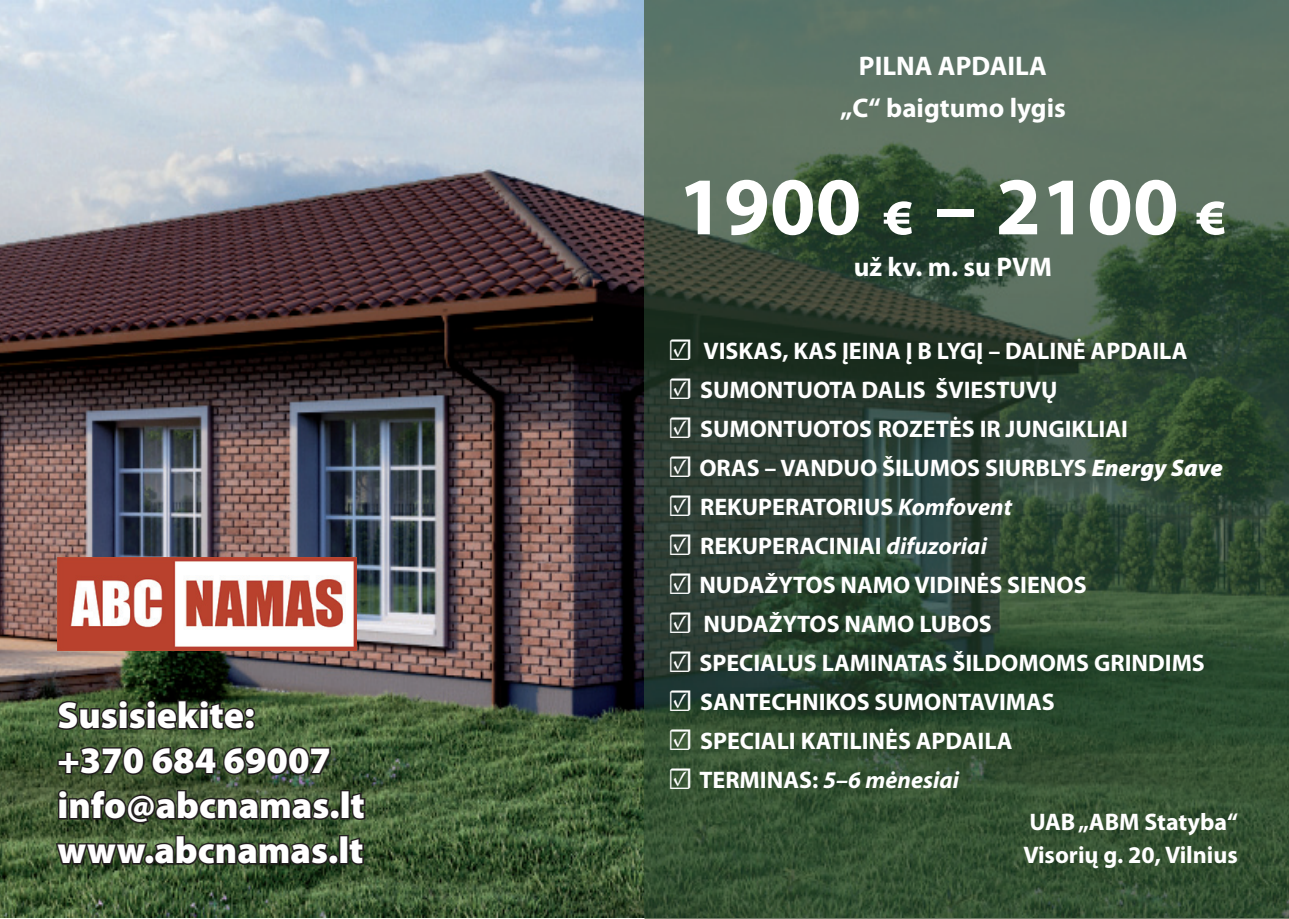
<style>
.page{position:relative;width:1289px;height:919px;background:#fff}
.page>*{position:absolute;margin:0;border:0;box-sizing:border-box;transform-origin:0 0}
.t1{font:700 82.5px "Myriad Pro";color:#fff}
.t2{font:900 37.5px/45px "Myriad Pro";color:#fff}
.t3{font:700 27px/42px "Myriad Pro";color:#fff;text-align:center}
.t4{font:700 24px/33px "Myriad Pro";color:#fff}
.t5{font:italic 700 24px "Myriad Pro";color:#fff}
.s1{font-size:60px}
.s2{font-family:"Minion Pro";font-weight:400;font-size:30px}
.s3{font-weight:900;font-style:italic}
.s4{font-style:italic}
.s5{font-family:"Minion Pro";font-weight:400;font-style:normal;font-size:30px}
.s6{font-style:normal}
</style>
<div class="page">
<img style="left:0;top:0;width:1288px;height:917px">
<hr style="left:644px;top:0;width:644px;height:1px;background:#73816e">
<hr style="left:644px;top:917px;width:644px;height:1px;background:#73816e">
<svg style="left:55px;top:698px;width:201px;height:33px;background:#35412b"></svg>
<div style="left:329px;top:809px;width:11px;height:10px;border:3px solid #231f20;border-radius:50%"></div>
<div style="left:340px;top:789px;width:10px;height:30px;border:3px solid #231f20"></div>
<svg style="left:348px;top:790px;width:19px;height:31px"></svg>
<svg style="left:54px;top:745px;width:278px;height:163px;background:#394a2e"></svg>
<div style="left:328px;top:854px;width:11px;height:10px;border:3px solid #231f20;border-radius:50%"></div>
<div style="left:339px;top:834px;width:10px;height:30px;border:3px solid #231f20"></div>
<svg style="left:347px;top:835px;width:18px;height:31px"></svg>
<img style="left:57px;top:557px;width:299px;height:93px">
<h2 class="t2" style="left:57px;top:693px;width:309px">Susisiekite:<br>+370 684 69007 info@abcnamas.lt www.abcnamas.lt</h2>
<p class="t3" style="left:840px;top:44px;width:227px">PILNA APDAILA „C“ baigtumo lygis</p>
<h1 class="t1" style="left:678px;top:153px;width:551px">1900 <span class="s1">€</span> – 2100 <span class="s1">€</span></h1>
<p class="t3" style="left:853px;top:245px;width:200px">už kv. m. su PVM</p>
<p class="t4" style="left:668px;top:333px;width:521px"><span class="s2">☑</span> VISKAS, KAS ĮEINA Į B LYGĮ – DALINĖ APDAILA</p>
<p class="t4" style="left:668px;top:372px;width:391px"><span class="s2">☑</span> SUMONTUOTA DALIS ŠVIESTUVŲ</p>
<p class="t4" style="left:668px;top:411px;width:461px"><span class="s2">☑</span> SUMONTUOTOS ROZETĖS IR JUNGIKLIAI</p>
<p class="t4" style="left:668px;top:450px;width:556px"><span class="s2">☑</span> ORAS – VANDUO ŠILUMOS SIURBLYS <span class="s3">Energy Save</span></p>
<p class="t4" style="left:668px;top:489px;width:346px"><span class="s2">☑</span> REKUPERATORIUS <span class="s4">Komfovent</span></p>
<p class="t4" style="left:668px;top:528px;width:321px"><span class="s2">☑</span> REKUPERACINIAI <span class="s4">difuzoriai</span></p>
<p class="t4" style="left:668px;top:567px;width:420px"><span class="s2">☑</span> NUDAŽYTOS NAMO VIDINĖS SIENOS</p>
<p class="t4" style="left:668px;top:606px;width:325px"><span class="s2">☑</span> NUDAŽYTOS NAMO LUBOS</p>
<p class="t4" style="left:668px;top:645px;width:538px"><span class="s2">☑</span> SPECIALUS LAMINATAS ŠILDOMOMS GRINDIMS</p>
<p class="t4" style="left:668px;top:684px;width:388px"><span class="s2">☑</span> SANTECHNIKOS SUMONTAVIMAS</p>
<p class="t4" style="left:668px;top:723px;width:346px"><span class="s2">☑</span> SPECIALI KATILINĖS APDAILA</p>
<p class="t5" style="left:668px;top:764px;width:293px"><span class="s5">☑</span> <span class="s6">TERMINAS:</span> 5–6 mėnesiai</p>
<p class="t4" style="left:1023px;top:804px;width:216px">UAB „ABM Statyba“<br>Visorių g. 20, Vilnius</p>
</div>
